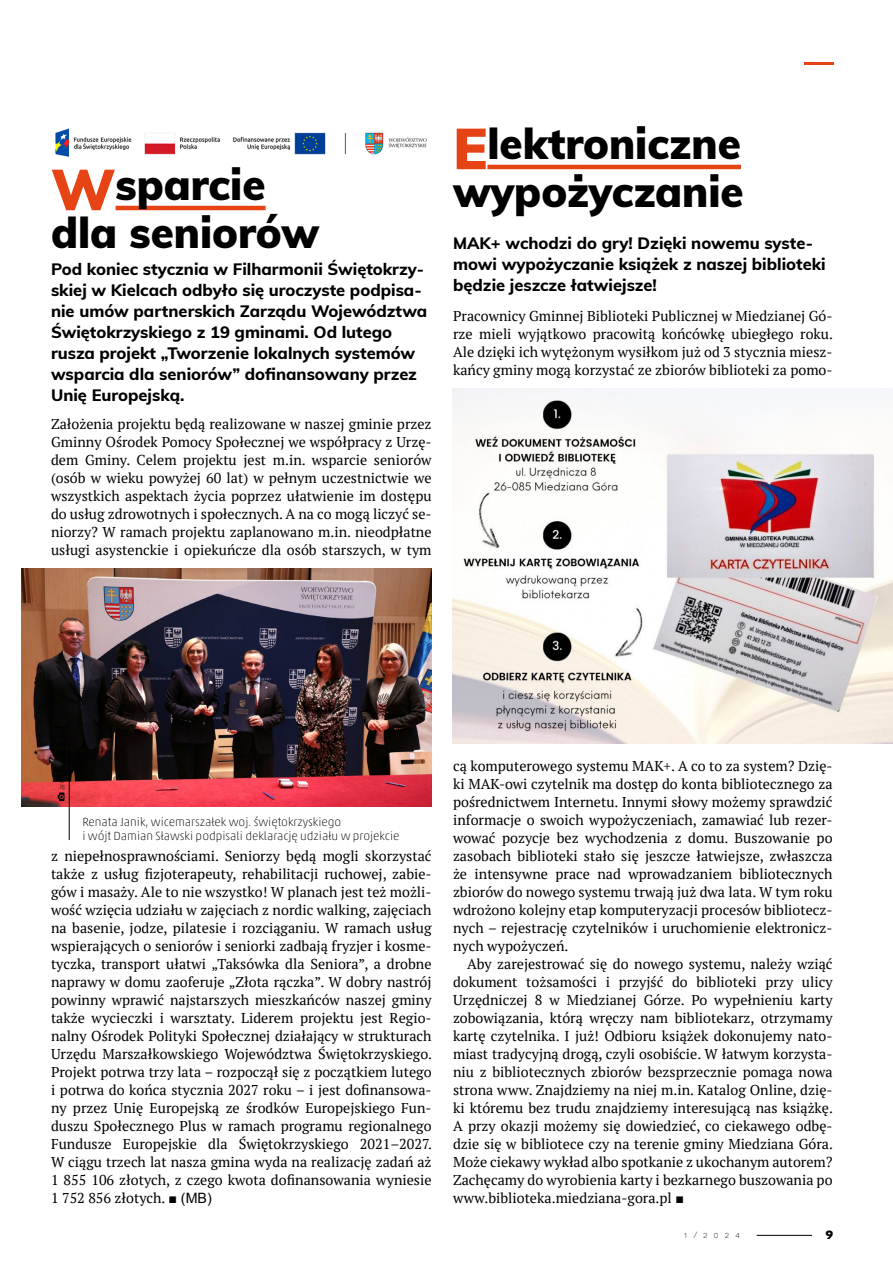
<style>
.page{position:relative;width:893px;height:1263px;background:#fff}
.page>*{position:absolute;margin:0;border:0;box-sizing:border-box;transform-origin:0 0}
.t1{font:900 42px/48px "Muli";color:#000}
.t2{font:800 16.5px/21px "Muli";color:#000}
.t3{font:700 15px "Novecentosanswide";color:#000}
.t4{font:14.25px/18px "PT Serif";color:#000;text-align:justify}
.t5{font:100 12px/14.4px "Akko Rounded Pro";color:#000}
.t6{font:300 9px "Novecentosanswide";color:#000}
.s1{font-size:57px;color:#e64415}
.s2{font-family:"Arial"}
</style>
<div class="page">
<hr style="left:804px;top:63px;width:29px;height:2px;background:#e64415">
<hr style="left:757px;top:1235px;width:55px;height:1px;background:#000">
<hr style="left:116px;top:206px;width:150px;height:4px;background:#e64415">
<hr style="left:487px;top:165px;width:254px;height:4px;background:#e64415">
<img style="left:453px;top:389px;width:440px;height:355px">
<img style="left:55px;top:128px;width:372px;height:29px">
<img style="left:21px;top:568px;width:411px;height:238px">
<hr style="left:69px;top:750px;width:1px;height:90px;background:#000">
<svg style="left:58px;top:792px;width:6px;height:9px"></svg>
<h1 class="t1" style="left:51px;top:159px;width:270px"><span class="s1">W</span>sparcie dla seniorów</h1>
<p class="t2" style="left:51px;top:258px;width:378px">Pod koniec stycznia w Filharmonii Świętokrzy&shy;skiej w Kielcach odbyło się uroczyste podpisa&shy;nie umów partnerskich Zarządu Województwa Świętokrzyskiego z 19 gminami. Od lutego rusza projekt „Tworzenie lokalnych systemów wsparcia dla seniorów” dofinansowany przez Unię Europejską.</p>
<p class="t4" style="left:51px;top:415px;width:382px">Założenia projektu będą realizowane w naszej gminie przez Gminny Ośrodek Pomocy Społecznej we współpracy z Urzę&shy;dem Gminy. Celem projektu jest m.in. wsparcie seniorów (osób w wieku powyżej 60 lat) w pełnym uczestnictwie we wszystkich aspektach życia poprzez ułatwienie im dostępu do usług zdrowotnych i społecznych. A na co mogą liczyć se&shy;niorzy? W ramach projektu zaplanowano m.in. nieodpłatne usługi asystenckie i opiekuńcze dla osób starszych, w tym</p>
<h1 class="t1" style="left:453px;top:118px;width:292px"><span class="s1">E</span>lektroniczne wypożyczanie</h1>
<p class="t2" style="left:453px;top:231px;width:374px">MAK+ wchodzi do gry! Dzięki nowemu syste&shy;mowi wypożyczanie książek z naszej biblioteki będzie jeszcze łatwiejsze!</p>
<p class="t4" style="left:453px;top:307px;width:382px">Pracownicy Gminnej Biblioteki Publicznej w Miedzianej Gó&shy;rze mieli wyjątkowo pracowitą końcówkę ubiegłego roku.<br>Ale dzięki ich wytężonym wysiłkom już od 3 stycznia miesz&shy;kańcy gminy mogą korzystać ze zbiorów biblioteki za pomo-</p>
<p class="t5" style="left:82px;top:814px;width:319px">Renata Janik, wicemarszałek woj. świętokrzyskiego<br>i wójt Damian Sławski podpisali deklarację udziału w projekcie</p>
<p class="t4" style="left:51px;top:847px;width:383px">z niepełnosprawnościami. Seniorzy będą mogli skorzystać także z usług fizjoterapeuty, rehabilitacji ruchowej, zabie&shy;gów i masaży. Ale to nie wszystko! W planach jest też możli&shy;wość wzięcia udziału w zajęciach z nordic walking, zajęciach na basenie, jodze, pilatesie i rozciąganiu. W ramach usług wspierających o seniorów i seniorki zadbają fryzjer i kosme&shy;tyczka, transport ułatwi „Taksówka dla Seniora”, a drobne naprawy w domu zaoferuje „Złota rączka”. W dobry nastrój powinny wprawić najstarszych mieszkańców naszej gminy także wycieczki i warsztaty. Liderem projektu jest Regio&shy;nalny Ośrodek Polityki Społecznej działający w strukturach Urzędu Marszałkowskiego Województwa Świętokrzyskiego.<br>Projekt potrwa trzy lata – rozpoczął się z początkiem lutego i potrwa do końca stycznia 2027 roku – i jest dofinansowa&shy;ny przez Unię Europejską ze środków Europejskiego Fun&shy;duszu Społecznego Plus w ramach programu regionalnego Fundusze Europejskie dla Świętokrzyskiego 2021–2027.<br>W ciągu trzech lat nasza gmina wyda na realizację zadań aż 1 855 106 złotych, z czego kwota dofinansowania wyniesie 1 752 856 złotych. <span class="s2">■ (MB)</span></p>
<p class="t4" style="left:453px;top:757px;width:381px">cą komputerowego systemu MAK+. A co to za system? Dzię&shy;ki MAK-owi czytelnik ma dostęp do konta bibliotecznego za pośrednictwem Internetu. Innymi słowy możemy sprawdzić informacje o swoich wypożyczeniach, zamawiać lub rezer&shy;wować pozycje bez wychodzenia z domu. Buszowanie po zasobach biblioteki stało się jeszcze łatwiejsze, zwłaszcza że intensywne prace nad wprowadzaniem bibliotecznych zbiorów do nowego systemu trwają już dwa lata. W tym roku wdrożono kolejny etap komputeryzacji procesów bibliotecz&shy;nych – rejestrację czytelników i uruchomienie elektronicz&shy;nych wypożyczeń.</p>
<p class="t4" style="left:453px;top:955px;width:382px;text-indent:14px">Aby zarejestrować się do nowego systemu, należy wziąć dokument tożsamości i przyjść do biblioteki przy ulicy Urzędniczej 8 w Miedzianej Górze. Po wypełnieniu karty zobowiązania, którą wręczy nam bibliotekarz, otrzymamy kartę czytelnika. I już! Odbioru książek dokonujemy nato&shy;miast tradycyjną drogą, czyli osobiście. W łatwym korzysta&shy;niu z bibliotecznych zbiorów bezsprzecznie pomaga nowa strona www. Znajdziemy na niej m.in. Katalog Online, dzię&shy;ki któremu bez trudu znajdziemy interesującą nas książkę.<br>A przy okazji możemy się dowiedzieć, co ciekawego odbę&shy;dzie się w bibliotece czy na terenie gminy Miedziana Góra.<br>Może ciekawy wykład albo spotkanie z ukochanym autorem?<br>Zachęcamy do wyrobienia karty i bezkarnego buszowania po www.biblioteka.miedziana-gora.pl <span class="s2">■</span></p>
<p class="t6" style="left:684px;top:1230px;width:57px">1/2024</p>
<p class="t3" style="left:826px;top:1225px;width:9px">9</p>
</div>
